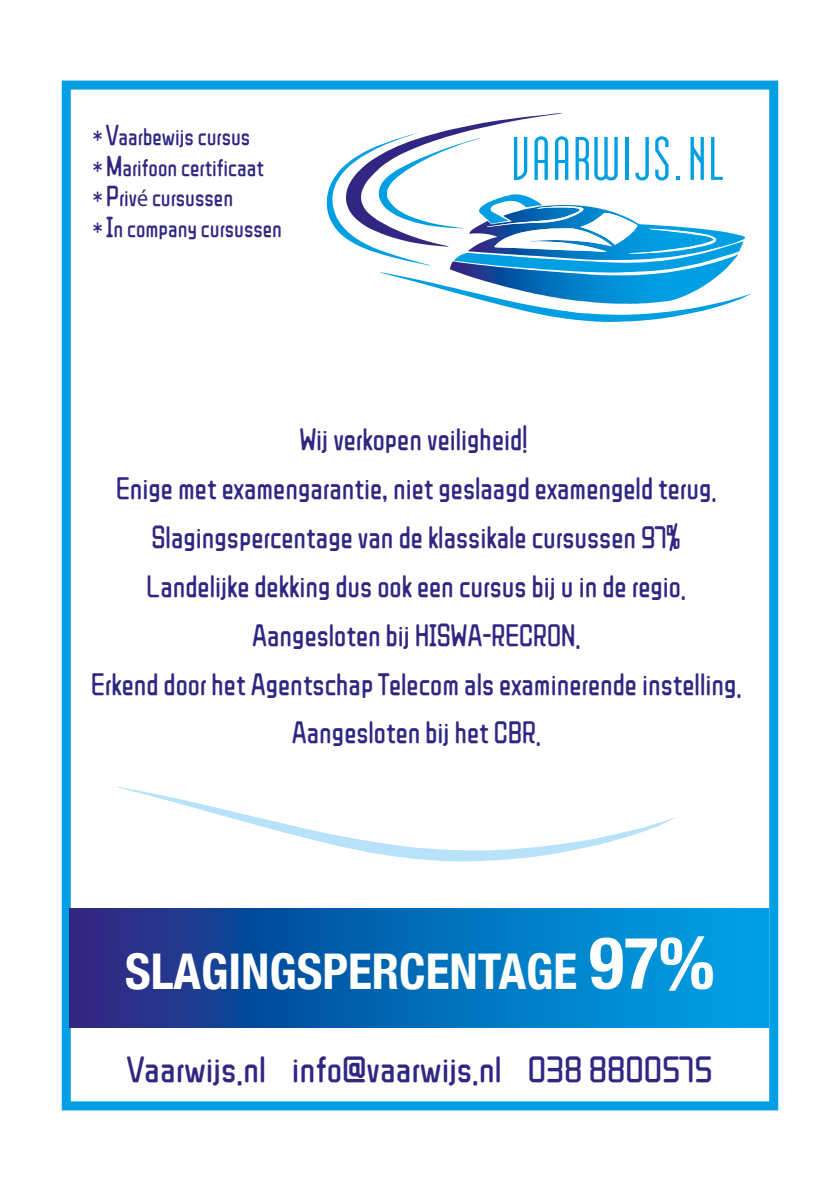
<style>
.page{position:relative;width:840px;height:1191px;background:#fff}
.page>*{position:absolute;margin:0;border:0;box-sizing:border-box;transform-origin:0 0}
.t1{font:61.4px "Industrial";color:#009fe3;scale:1.09 1}
.t2{font:700 condensed 49.2px "Helvetica Neue";color:#fff}
.t3{font:36px "ZCOOL Qing Ke Huang You";color:#312783}
.t4{font:30.6px/49px "ZCOOL Qing Ke Huang You";color:#312783;text-align:center;scale:.93 1}
.t5{font:23.8px/31px "ZCOOL Qing Ke Huang You";color:#312783;scale:.93 1}
.s1{font-size:28.6px}
.s2{font-family:"Myriad Pro"}
.s3{font-size:72.2px}
</style>
<div class="page">
<div style="left:62px;top:81px;width:715px;height:1029px;border:9px solid #009fe3"></div>
<svg style="left:117px;top:786px;width:557px;height:75px"></svg>
<svg style="left:326px;top:113px;width:424px;height:209px"></svg>
<svg style="left:69px;top:908px;width:699px;height:119px;background:#0867b4"></svg>
<p class="t5" style="left:93px;top:121px;width:205px">* <span class="s1">V</span>aarbewijs cursus<br>* <span class="s1">M</span>arifoon certificaat<br>* <span class="s1">P</span>riv<span class="s2">é</span> cursussen<br>* <span class="s1">I</span>n company cursussen</p>
<p class="t1" style="left:510px;top:126px;width:196px">VAARWIJS.NL</p>
<p class="t4" style="left:91px;top:414px;width:700px">Wij verkopen veiligheid!<br>Enige met examengarantie, niet geslaagd examengeld terug.<br>Slagingspercentage van de klassikale cursussen 97%<br>Landelijke dekking dus ook een cursus bij u in de regio.<br>Aangesloten bij HISWA-RECRON.<br>Erkend door het Agentschap Telecom als examinerende instelling.<br>Aangesloten bij het CBR.</p>
<p class="t2" style="left:125px;top:930px;width:591px">SLAGINGSPERCENTAGE <span class="s3">97%</span></p>
<p class="t3" style="left:127px;top:1050px;width:586px">Vaarwijs.nl info@vaarwijs.nl 038 8800575</p>
</div>
